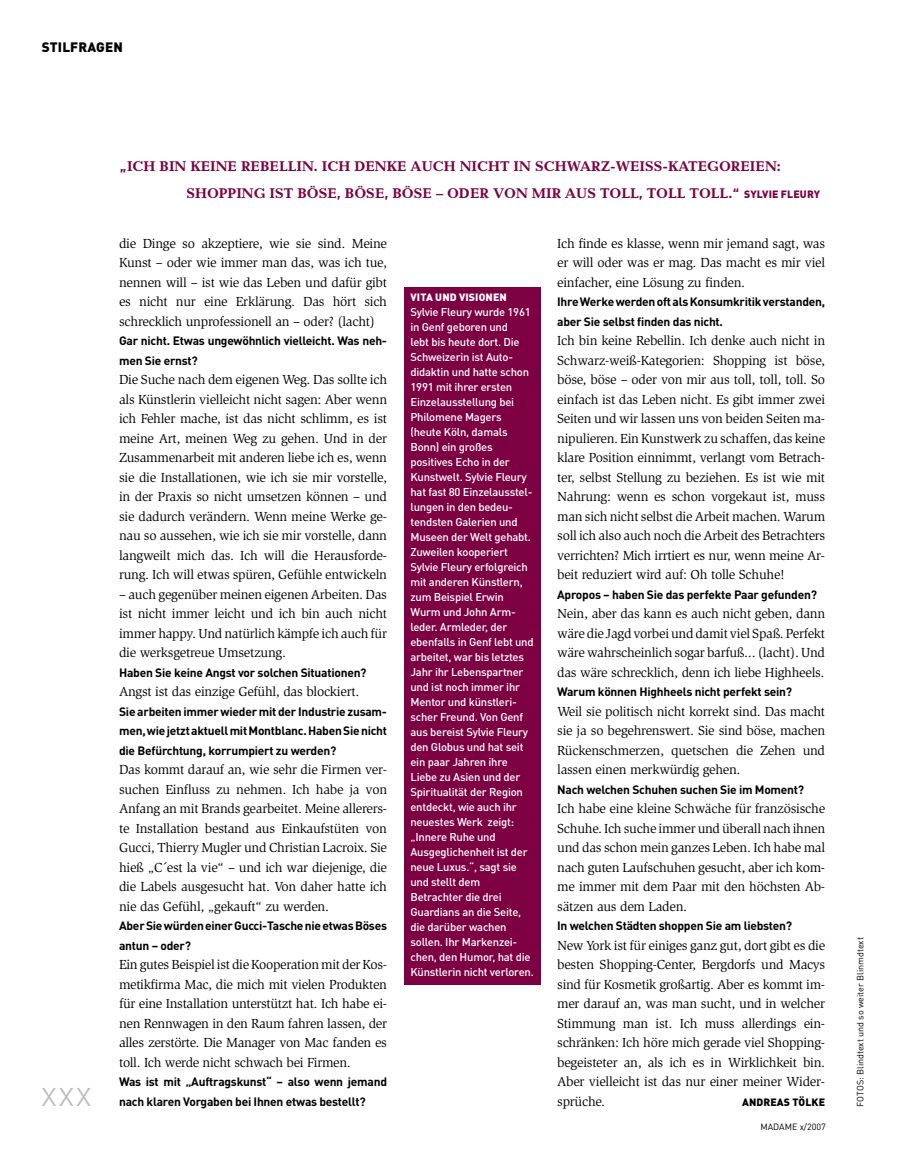
<style>
.page{position:relative;width:906px;height:1161px;background:#fff}
.page>*{position:absolute;margin:0;border:0;box-sizing:border-box;transform-origin:0 0}
.t1{font:300 37.5px "DINOT";color:#bcbdbe}
.t2{font:700 14.25px/26.2px "Candida Std";color:#7c0042}
.t3{font:13.5px/19.5px "Slimbach Std";letter-spacing:-.02em;color:#000;text-align:justify}
.t4{font:900 13.5px "DINOT";color:#000}
.t5{font:700 12px/19.5px "DINOT";letter-spacing:-.02em;color:#000}
.t6{font:500 11.25px/15px "DINOT";letter-spacing:-.02em;color:#fff}
.t7{font:900 10.5px "DINOT";letter-spacing:.01em;color:#fff}
.t8{font:900 10.5px "DINOT";letter-spacing:.01em;color:#000}
.t9{font:900 10.5px "DINOT";color:#7c0042}
.t10{font:9px "DINOT";color:#000}
.s1{font-family:"DINOT";font-weight:900;font-size:10.5px}
</style>
<div class="page">
<div style="left:404px;top:287px;width:136px;height:697px;background:#7c0042"></div>
<p class="t4" style="left:42px;top:38px;width:10px">STILFRAGEN</p>
<h1 class="t1" style="left:40px;top:1066px;width:53px">xxx</h1>
<p class="t2" style="left:186px;top:153px;width:602px;text-indent:-67px">„ICH BIN KEINE REBELLIN. ICH DENKE AUCH NICHT IN SCHWARZ-WEISS -KATEGOREIEN:<br>SHOPPING IST BÖSE, BÖSE, BÖSE – ODER VON MIR AUS TOLL, TOLL TOLL.“ <span class="s1">SYLVIE FLE</span></p>
<p class="t9" style="left:800px;top:187px;width:22px">URY</p>
<p class="t3" style="left:119px;top:234px;width:269px">die Dinge so akzeptiere, wie sie sind. Meine Kunst – oder wie immer man das, was ich tue, nennen will – ist wie das Leben und dafür gibt es nicht nur eine Erklärung. Das hört sich schrecklich unprofessionell an – oder? (lacht)</p>
<p class="t5" style="left:119px;top:331px;width:269px">Gar nicht. Etwas ungewöhnlich vielleicht. Was neh&shy;men Sie ernst?</p>
<p class="t3" style="left:119px;top:370px;width:269px">Die Suche nach dem eigenen Weg. Das sollte ich als Künstlerin vielleicht nicht sagen: Aber wenn ich Fehler mache, ist das nicht schlimm, es ist meine Art, meinen Weg zu gehen. Und in der Zusammenarbeit mit anderen liebe ich es, wenn sie die Installationen, wie ich sie mir vorstelle, in der Praxis so nicht umsetzen können – und sie dadurch verändern. Wenn meine Werke ge&shy;nau so aussehen, wie ich sie mir vorstelle, dann langweilt mich das. Ich will die Herausforde&shy;rung. Ich will etwas spüren, Gefühle entwickeln</p>
<p class="t3" style="left:119px;top:585px;width:269px">– auch gegenüber meinen eigenen Arbeiten. Das ist nicht immer leicht und ich bin auch nicht immer happy. Und natürlich kämpfe ich auch für die werksgetreue Umsetzung.</p>
<p class="t5" style="left:119px;top:662px;width:249px">Haben Sie keine Angst vor solchen Situationen?</p>
<p class="t3" style="left:119px;top:682px;width:242px">Angst ist das einzige Gefühl, das blockiert.</p>
<p class="t5" style="left:119px;top:701px;width:269px;text-align:justify">Sie arbeiten immer wieder mit der Industrie zusam&shy;men, wie jetzt aktuell mit Montblanc. Haben Sie nicht die Befürchtung, korrumpiert zu werden?</p>
<p class="t3" style="left:119px;top:760px;width:269px">Das kommt darauf an, wie sehr die Firmen ver&shy;suchen Einfluss zu nehmen. Ich habe ja von Anfang an mit Brands gearbeitet. Meine allerers&shy;te Installation bestand aus Einkaufstüten von Gucci, Thierry Mugler und Christian Lacroix. Sie hieß „C´est la vie“ – und ich war diejenige, die die Labels ausgesucht hat. Von daher hatte ich nie das Gefühl, „gekauft“ zu werden.</p>
<p class="t5" style="left:119px;top:916px;width:269px">Aber Sie würden einer Gucci-Tasche nie etwas Böses antun – oder?</p>
<p class="t3" style="left:119px;top:955px;width:269px">Ein gutes Beispiel ist die Kooperation mit der Kos&shy;metikfirma Mac, die mich mit vielen Produkten für eine Installation unterstützt hat. Ich habe ei&shy;nen Rennwagen in den Raum fahren lassen, der alles zerstörte. Die Manager von Mac fanden es toll. Ich werde nicht schwach bei Firmen.</p>
<p class="t5" style="left:119px;top:1072px;width:269px">Was ist mit „Auftragskunst“ – also wenn jemand nach klaren Vorgaben bei Ihnen etwas bestellt?</p>
<p class="t7" style="left:410px;top:290px;width:13px">VITA</p>
<p class="t7" style="left:435px;top:290px;width:58px">UND VISIONEN</p>
<p class="t6" style="left:410px;top:304px;width:125px">Sylvie Fleury wurde 1961 in Genf geboren und<br>lebt bis heute dort. Die<br>Schweizerin ist Auto&shy;didaktin und hatte schon<br>1991 mit ihrer ersten<br>Einzelausstellung bei<br>Philomene Magers (heute Köln, damals<br>Bonn) ein großes positives Echo in der<br>Kunstwelt. Sylvie Fleury hat fast 80 Einzelausstel&shy;lungen in den bedeu&shy;tendsten Galerien und<br>Museen der Welt gehabt.<br>Zuweilen kooperiert<br>Sylvie Fleury erfolgreich mit anderen Künstlern, zum Beispiel Erwin<br>Wurm und John Arm&shy;leder. Armleder, der ebenfalls in Genf lebt und arbeitet, war bis letztes<br>Jahr ihr Lebenspartner und ist noch immer ihr<br>Mentor und künstleri&shy;scher Freund. Von Genf aus bereist Sylvie Fleury den Globus und hat seit ein paar Jahren ihre<br>Liebe zu Asien und der<br>Spiritualität der Region entdeckt, wie auch ihr neuestes Werk zeigt: „Innere Ruhe und<br>Ausgeglichenheit ist der neue Luxus.“, sagt sie und stellt dem<br>Betrachter die drei<br>Guardians an die Seite, die darüber wachen sollen. Ihr Markenzei&shy;chen, den Humor, hat die<br>Künstlerin nicht verloren.</p>
<p class="t3" style="left:557px;top:234px;width:269px">Ich finde es klasse, wenn mir jemand sagt, was er will oder was er mag. Das macht es mir viel einfacher, eine Lösung zu finden.</p>
<p class="t5" style="left:557px;top:292px;width:269px">Ihre Werke werden oft als Konsumkritik verstanden, aber Sie selbst finden das nicht.</p>
<p class="t3" style="left:557px;top:331px;width:269px">Ich bin keine Rebellin. Ich denke auch nicht in Schwarz-weiß-Kategorien: Shopping ist böse, böse, böse – oder von mir aus toll, toll, toll. So einfach ist das Leben nicht. Es gibt immer zwei Seiten und wir lassen uns von beiden Seiten ma&shy;nipulieren. Ein Kunstwerk zu schaffen, das keine klare Position einnimmt, verlangt vom Betrach&shy;ter, selbst Stellung zu beziehen. Es ist wie mit Nahrung: wenn es schon vorgekaut ist, muss man sich nicht selbst die Arbeit machen. Warum soll ich also auch noch die Arbeit des Betrachters verrichten? Mich irrtiert es nur, wenn meine Ar&shy;beit reduziert wird auf: Oh tolle Schuhe!</p>
<p class="t5" style="left:557px;top:584px;width:261px">Apropos – haben Sie das perfekte Paar gefunden?</p>
<p class="t3" style="left:557px;top:604px;width:269px">Nein, aber das kann es auch nicht geben, dann wäre die Jagd vorbei und damit viel Spaß. Perfekt wäre wahrscheinlich sogar barfuß... (lacht). Und das wäre schrecklich, denn ich liebe Highheels.</p>
<p class="t5" style="left:557px;top:682px;width:236px">Warum können Highheels nicht perfekt sein?</p>
<p class="t3" style="left:557px;top:702px;width:269px">Weil sie politisch nicht korrekt sind. Das macht sie ja so begehrenswert. Sie sind böse, machen Rückenschmerzen, quetschen die Zehen und lassen einen merkwürdig gehen.</p>
<p class="t5" style="left:557px;top:779px;width:248px">Nach welchen Schuhen suchen Sie im Moment?</p>
<p class="t3" style="left:557px;top:799px;width:269px">Ich habe eine kleine Schwäche für französische Schuhe. Ich suche immer und überall nach ihnen und das schon mein ganzes Leben. Ich habe mal nach guten Laufschuhen gesucht, aber ich kom&shy;me immer mit dem Paar mit den höchsten Ab&shy;sätzen aus dem Laden.</p>
<p class="t5" style="left:557px;top:916px;width:236px">In welchen Städten shoppen Sie am liebsten?</p>
<p class="t3" style="left:557px;top:936px;width:269px">New York ist für einiges ganz gut, dort gibt es die besten Shopping-Center, Bergdorfs und Macys sind für Kosmetik großartig. Aber es kommt im&shy;mer darauf an, was man sucht, und in welcher Stimmung man ist. Ich muss allerdings ein&shy;schränken: Ich höre mich gerade viel Shopping&shy;begeisteter an, als ich es in Wirklichkeit bin.<br>Aber vielleicht ist das nur einer meiner Wider&shy;sprüche.</p>
<p class="t8" style="left:742px;top:1095px;width:29px">ANDREA</p>
<p class="t8" style="left:784px;top:1095px;width:41px">S TÖLKE</p>
<p class="t10" style="left:760px;top:1120px;width:67px">MADAME x/2007</p>
<p class="t10" style="left:854px;top:1106px;width:171px;rotate:-90deg">FOTOS: Blindtext und so weiter Blinmdtext</p>
</div>
